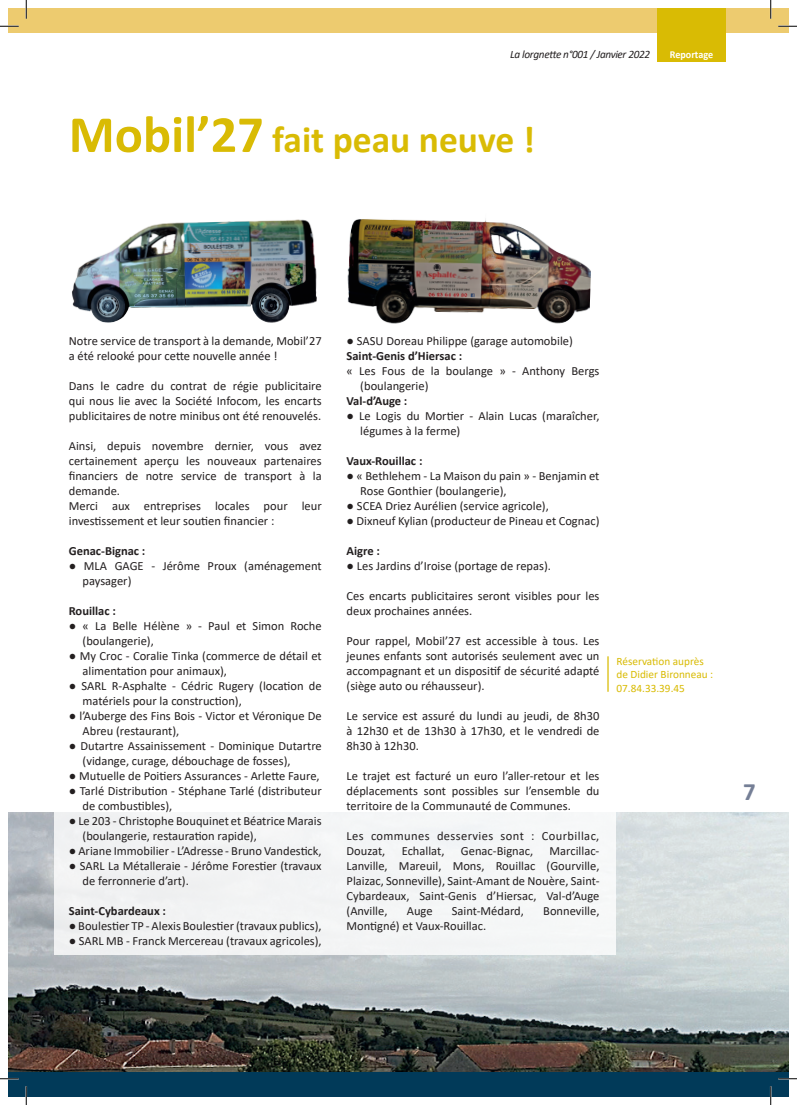
<style>
.page{position:relative;width:797px;height:1105px;background:#fff}
.page>*{position:absolute;margin:0;border:0;box-sizing:border-box;transform-origin:0 0}
.t1{font:700 37.5px "Calibri";color:#d9bb04}
.t2{font:700 25px "Calibri";color:#757f96}
.t3{font:12.5px/15px "Calibri";color:#231f20}
.t4{font:700 12.5px "Calibri";color:#231f20}
.t5{font:12.5px/15px "Calibri";letter-spacing:.03em;color:#231f20}
.t6{font:11.25px/13.5px "Calibri";color:#d9bb04}
.t7{font:italic 11.25px "Calibri";letter-spacing:-.03em;color:#231f20}
.t8{font:700 10.62px "Calibri";color:#fff;scale:.95 1}
.s1{font-size:52.5px}
</style>
<div class="page">
<img style="left:9px;top:813px;width:779px;height:259px">
<hr style="left:607px;top:656px;width:1px;height:36px;background:#d9bb04">
<div style="left:54px;top:774px;width:562px;height:181px;background:#f4f5f6"></div>
<img style="left:72px;top:219px;width:245px;height:104px">
<img style="left:347px;top:219px;width:244px;height:105px">
<div style="left:9px;top:9px;width:779px;height:24px;background:#edcb6f"></div>
<div style="left:9px;top:1072px;width:779px;height:24px;background:#013a59"></div>
<div style="left:657px;top:9px;width:68px;height:53px;background:#d9bb04"></div>
<svg style="left:0;top:25px;width:19px;height:2px"></svg>
<svg style="left:778px;top:25px;width:19px;height:2px"></svg>
<svg style="left:0;top:1078px;width:19px;height:1px"></svg>
<svg style="left:778px;top:1078px;width:19px;height:1px"></svg>
<svg style="left:25px;top:0;width:2px;height:19px"></svg>
<svg style="left:25px;top:1086px;width:2px;height:19px"></svg>
<svg style="left:770px;top:0;width:1px;height:19px"></svg>
<svg style="left:770px;top:1086px;width:1px;height:19px"></svg>
<p class="t7" style="left:510px;top:46px;width:141px">La lorgnette n°001 / Janvier 2022</p>
<p class="t8" style="left:670px;top:47px;width:47px">Reportage</p>
<h1 class="t1" style="left:69px;top:113px;width:467px"><span class="s1">Mobil’27</span> fait peau neuve !</h1>
<p class="t3" style="left:69px;top:333px;width:254px">Notre service de transport à la demande, Mobil’27 a été relooké pour cette nouvelle année !</p>
<p class="t3" style="left:69px;top:378px;width:254px;text-align:justify">Dans le cadre du contrat de régie publicitaire qui nous lie avec la Société Infocom, les encarts publicitaires de notre minibus ont été renouvelés.</p>
<p class="t3" style="left:69px;top:438px;width:254px">Ainsi, depuis novembre dernier, vous avez certainement aperçu les nouveaux partenaires financiers de notre service de transport à la demande.<br>Merci aux entreprises locales pour leur investissement et leur soutien financier :</p>
<p class="t4" style="left:69px;top:542px;width:78px">Genac-Bignac :</p>
<p class="t3" style="left:83px;top:558px;width:241px;text-indent:-14px">● MLA GAGE - Jérôme Proux (aménagement paysager)</p>
<p class="t4" style="left:69px;top:602px;width:49px">Rouillac :</p>
<p class="t3" style="left:83px;top:618px;width:241px;text-indent:-14px">● « La Belle Hélène » - Paul et Simon Roche (boulangerie),</p>
<p class="t3" style="left:83px;top:648px;width:241px;text-indent:-14px">● My Croc - Coralie Tinka (commerce de détail et alimentation pour animaux),</p>
<p class="t3" style="left:83px;top:678px;width:241px;text-indent:-14px">● SARL R-Asphalte - Cédric Rugery (location de matériels pour la construction),</p>
<p class="t3" style="left:83px;top:708px;width:241px;text-indent:-14px">● l’Auberge des Fins Bois - Victor et Véronique De<br>Abreu (restaurant),</p>
<p class="t3" style="left:83px;top:738px;width:241px;text-indent:-14px">● Dutartre Assainissement - Dominique Dutartre (vidange, curage, débouchage de fosses),</p>
<p class="t3" style="left:69px;top:768px;width:252px">● Mutuelle de Poitiers Assurances - Arlette Faure,</p>
<p class="t3" style="left:83px;top:783px;width:241px;text-indent:-14px">● Tarlé Distribution - Stéphane Tarlé (distributeur de combustibles),</p>
<p class="t3" style="left:83px;top:813px;width:241px;text-indent:-14px">● Le 203 - Christophe Bouquinet et Béatrice Marais (boulangerie, restauration rapide),</p>
<p class="t3" style="left:69px;top:843px;width:254px">● Ariane Immobilier - L’Adresse - Bruno Vandestick,</p>
<p class="t3" style="left:83px;top:858px;width:241px;text-indent:-14px">● SARL La Métalleraie - Jérôme Forestier (travaux de ferronnerie d’art).</p>
<p class="t4" style="left:69px;top:902px;width:99px">Saint-Cybardeaux :</p>
<p class="t3" style="left:69px;top:918px;width:254px">● Boulestier TP - Alexis Boulestier (travaux publics),</p>
<p class="t3" style="left:69px;top:933px;width:254px">● SARL MB - Franck Mercereau (travaux agricoles),</p>
<p class="t3" style="left:346px;top:333px;width:228px">● SASU Doreau Philippe (garage automobile)</p>
<p class="t4" style="left:346px;top:347px;width:117px">Saint-Genis d’Hiersac :</p>
<p class="t3" style="left:360px;top:363px;width:241px;text-indent:-14px">« Les Fous de la boulange » - Anthony Bergs (boulangerie)</p>
<p class="t4" style="left:346px;top:392px;width:62px">Val-d’Auge :</p>
<p class="t3" style="left:360px;top:408px;width:241px;text-indent:-14px">● Le Logis du Mortier - Alain Lucas (maraîcher, légumes à la ferme)</p>
<p class="t4" style="left:346px;top:452px;width:77px">Vaux-Rouillac :</p>
<p class="t3" style="left:360px;top:468px;width:241px;text-indent:-14px">● « Bethlehem - La Maison du pain » - Benjamin et<br>Rose Gonthier (boulangerie),</p>
<p class="t3" style="left:346px;top:498px;width:204px">● SCEA Driez Aurélien (service agricole),</p>
<p class="t3" style="left:346px;top:513px;width:254px">● Dixneuf Kylian (producteur de Pineau et Cognac)</p>
<p class="t4" style="left:346px;top:542px;width:35px">Aigre :</p>
<p class="t3" style="left:346px;top:558px;width:206px">● Les Jardins d’Iroise (portage de repas).</p>
<p class="t3" style="left:346px;top:588px;width:254px">Ces encarts publicitaires seront visibles pour les deux prochaines années.</p>
<p class="t3" style="left:346px;top:633px;width:254px;text-align:justify">Pour rappel, Mobil’27 est accessible à tous. Les jeunes enfants sont autorisés seulement avec un accompagnant et un dispositif de sécurité adapté (siège auto ou réhausseur).</p>
<p class="t3" style="left:346px;top:708px;width:254px;text-align:justify">Le service est assuré du lundi au jeudi, de 8h30 à 12h30 et de 13h30 à 17h30, et le vendredi de 8h30 à 12h30.</p>
<p class="t3" style="left:346px;top:768px;width:254px;text-align:justify">Le trajet est facturé un euro l’aller-retour et les déplacements sont possibles sur l’ensemble du territoire de la Communauté de Communes.</p>
<p class="t5" style="left:346px;top:828px;width:254px">Les communes desservies sont : Courbillac,<br>Douzat,</p>
<p class="t3" style="left:346px;top:843px;width:254px;text-align:justify;text-indent:203px">Marcillac-Lanville, Mareuil, Mons, Rouillac (Gourville, Plaizac, Sonneville), Saint-Amant de Nouère, Saint-Cybardeaux, Saint-Genis d’Hiersac, Val-d’Auge (Anville,</p>
<p class="t3" style="left:402px;top:843px;width:44px">Echallat,</p>
<p class="t3" style="left:461px;top:843px;width:74px">Genac-Bignac,</p>
<p class="t3" style="left:407px;top:903px;width:27px">Auge</p>
<p class="t3" style="left:452px;top:903px;width:74px">Saint-Médard,</p>
<p class="t3" style="left:543px;top:903px;width:58px">Bonneville,</p>
<p class="t3" style="left:346px;top:918px;width:141px">Montigné) et Vaux-Rouillac.</p>
<p class="t6" style="left:616px;top:654px;width:98px">Réservation auprès de Didier Bironneau :<br>07.84.33.39.45</p>
<h2 class="t2" style="left:743px;top:774px;width:14px">7</h2>
</div>
